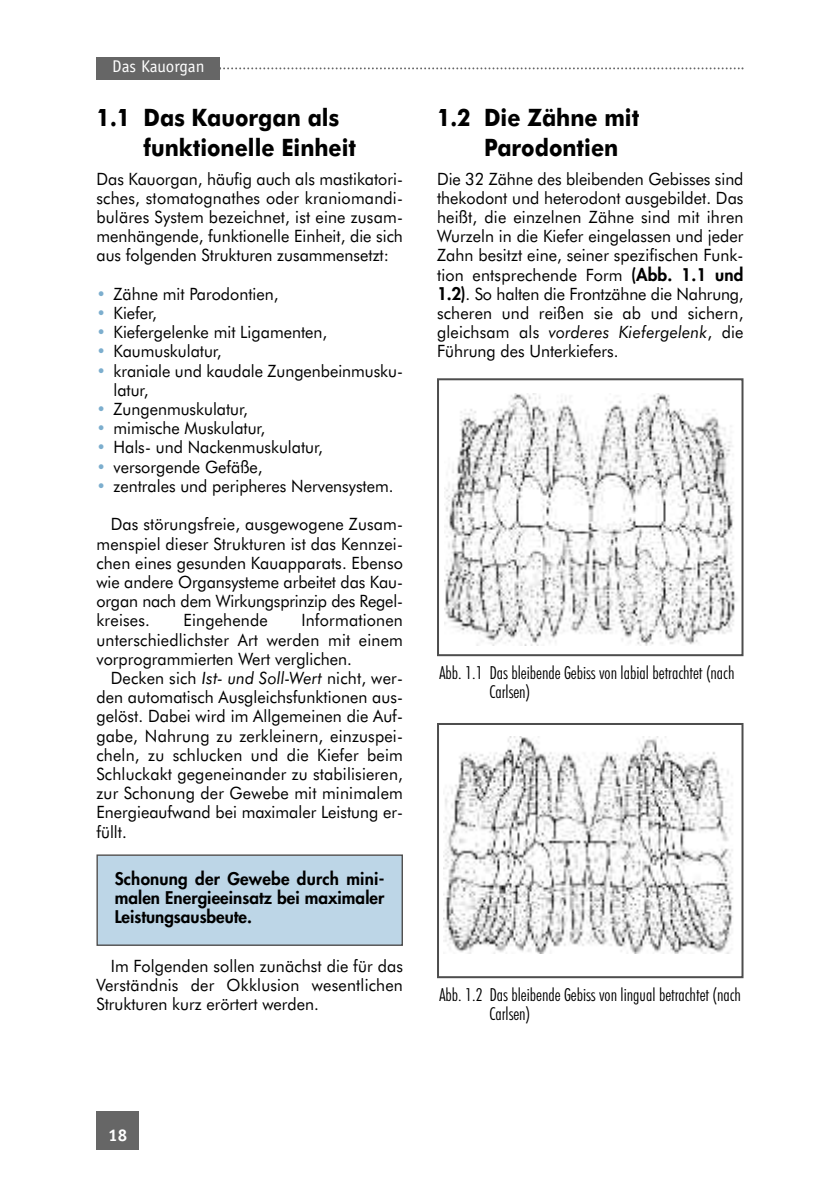
<style>
.page{position:relative;width:840px;height:1191px;background:#fff}
.page>*{position:absolute;margin:0;border:0;box-sizing:border-box;transform-origin:0 0}
.t1{font:700 24px/30px "Futura BT";color:#000;scale:.9 1}
.t2{font:300 condensed 18px/19.2px "Futura BT";color:#000}
.t3{font:17px/19.2px "Futura BT";color:#000;text-align:justify;scale:.95 1}
.t4{font:800 17px/19.2px "Futura";letter-spacing:.005em;color:#000;text-align:justify}
.t5{font:17px "Officina Sans";color:#fff}
.t6{font:700 17px "Officina Sans";color:#fff}
.s1{color:#7caece}
.s2{font-style:italic}
.s3{font-family:"Futura";font-weight:800}
</style>
<div class="page">
<div style="left:96px;top:57px;width:124px;height:22px;background:#666"></div>
<div style="left:96px;top:1111px;width:43px;height:39px;background:#666"></div>
<svg style="left:220px;top:67px;width:523px;height:2px"></svg>
<div style="left:98px;top:856px;width:303px;height:88px;background:#bdd6e7"></div>
<div style="left:96px;top:854px;width:307px;height:92px;border:1px solid #4d4d4d"></div>
<img style="left:444px;top:393px;width:293px;height:253px">
<div style="left:437px;top:378px;width:306px;height:278px;border:2px solid #4d4d4d"></div>
<img style="left:443px;top:736px;width:290px;height:217px">
<div style="left:437px;top:723px;width:306px;height:255px;border:2px solid #4d4d4d"></div>
<p class="t5" style="left:112px;top:57px;width:94px">Das Kauorgan</p>
<h1 class="t1" style="left:143px;top:102px;width:238px;text-indent:-47px">1.1 Das Kauorgan als funktionelle Einheit</h1>
<p class="t3" style="left:96px;top:169px;width:324px">Das Kauorgan, häufig auch als mastikatori&shy;sches, stomatognathes oder kraniomandi&shy;buläres System bezeichnet, ist eine zusam&shy;menhängende, funktionelle Einheit, die sich aus folgenden Strukturen zusammensetzt:</p>
<p class="t3" style="left:96px;top:284px;width:193px"><span class="s1">•</span> Zähne mit Parodontien,</p>
<p class="t3" style="left:96px;top:303px;width:65px"><span class="s1">•</span> Kiefer,</p>
<p class="t3" style="left:96px;top:322px;width:244px"><span class="s1">•</span> Kiefergelenke mit Ligamenten,</p>
<p class="t3" style="left:96px;top:342px;width:133px"><span class="s1">•</span> Kaumuskulatur,</p>
<p class="t3" style="left:113px;top:361px;width:306px;text-indent:-17px"><span class="s1">•</span> kraniale und kaudale Zungenbeinmusku&shy;latur,</p>
<p class="t3" style="left:96px;top:399px;width:161px"><span class="s1">•</span> Zungenmuskulatur,</p>
<p class="t3" style="left:96px;top:418px;width:179px"><span class="s1">•</span> mimische Muskulatur,</p>
<p class="t3" style="left:96px;top:438px;width:240px"><span class="s1">•</span> Hals- und Nackenmuskulatur,</p>
<p class="t3" style="left:96px;top:457px;width:176px"><span class="s1">•</span> versorgende Gefäße,</p>
<p class="t3" style="left:96px;top:476px;width:314px"><span class="s1">•</span> zentrales und peripheres Nervensystem.</p>
<p class="t3" style="left:96px;top:514px;width:324px;text-indent:14px">Das störungsfreie, ausgewogene Zusam&shy;menspiel dieser Strukturen ist das Kennzei&shy;chen eines gesunden Kauapparats. Ebenso wie andere Organsysteme arbeitet das Kau&shy;organ nach dem Wirkungsprinzip des Regel&shy;kreises.</p>
<p class="t3" style="left:96px;top:610px;width:324px;text-indent:205px">Informationen unterschiedlichster Art werden mit einem vorprogrammierten Wert verglichen.</p>
<p class="t3" style="left:96px;top:668px;width:324px;text-indent:14px">Decken sich <span class="s2">Ist- und Soll-Wert</span> nicht, wer&shy;den automatisch Ausgleichsfunktionen aus&shy;gelöst. Dabei wird im Allgemeinen die Auf&shy;gabe, Nahrung zu zerkleinern, einzuspei&shy;cheln, zu schlucken und die Kiefer beim Schluckakt gegeneinander zu stabilisieren, zur Schonung der Gewebe mit minimalem Energieaufwand bei maximaler Leistung er&shy;füllt.</p>
<p class="t3" style="left:183px;top:610px;width:90px">Eingehende</p>
<p class="t4" style="left:115px;top:869px;width:271px">Schonung der Gewebe durch mini&shy;malen Energieeinsatz bei maximaler Leistungsausbeute.</p>
<p class="t3" style="left:96px;top:956px;width:324px;text-indent:14px">Im Folgenden sollen zunächst die für das Verständnis der Okklusion wesentlichen Strukturen kurz erörtert werden.</p>
<h1 class="t1" style="left:484px;top:102px;width:174px;text-indent:-47px">1.2 Die Zähne mit<br>Parodontien</h1>
<p class="t3" style="left:437px;top:169px;width:324px">Die 32 Zähne des bleibenden Gebisses sind thekodont und heterodont ausgebildet. Das heißt, die einzelnen Zähne sind mit ihren Wurzeln in die Kiefer eingelassen und jeder Zahn besitzt eine, seiner spezifischen Funk&shy;tion entsprechende Form <span class="s3">(Abb. 1.1 und 1.2)</span>. So halten die Frontzähne die Nahrung, scheren und reißen sie ab und sichern, gleichsam als <span class="s2">vorderes Kiefergelenk</span>, die Führung des Unterkiefers.</p>
<p class="t2" style="left:489px;top:662px;width:246px;text-indent:-50px">Abb. 1.1 Das bleibende Gebiss von labial betrachtet (nach<br>Carlsen)</p>
<p class="t2" style="left:489px;top:984px;width:253px;text-indent:-50px">Abb. 1.2 Das bleibende Gebiss von lingual betrachtet (nach<br>Carlsen)</p>
<p class="t6" style="left:108px;top:1125px;width:20px">18</p>
</div>
